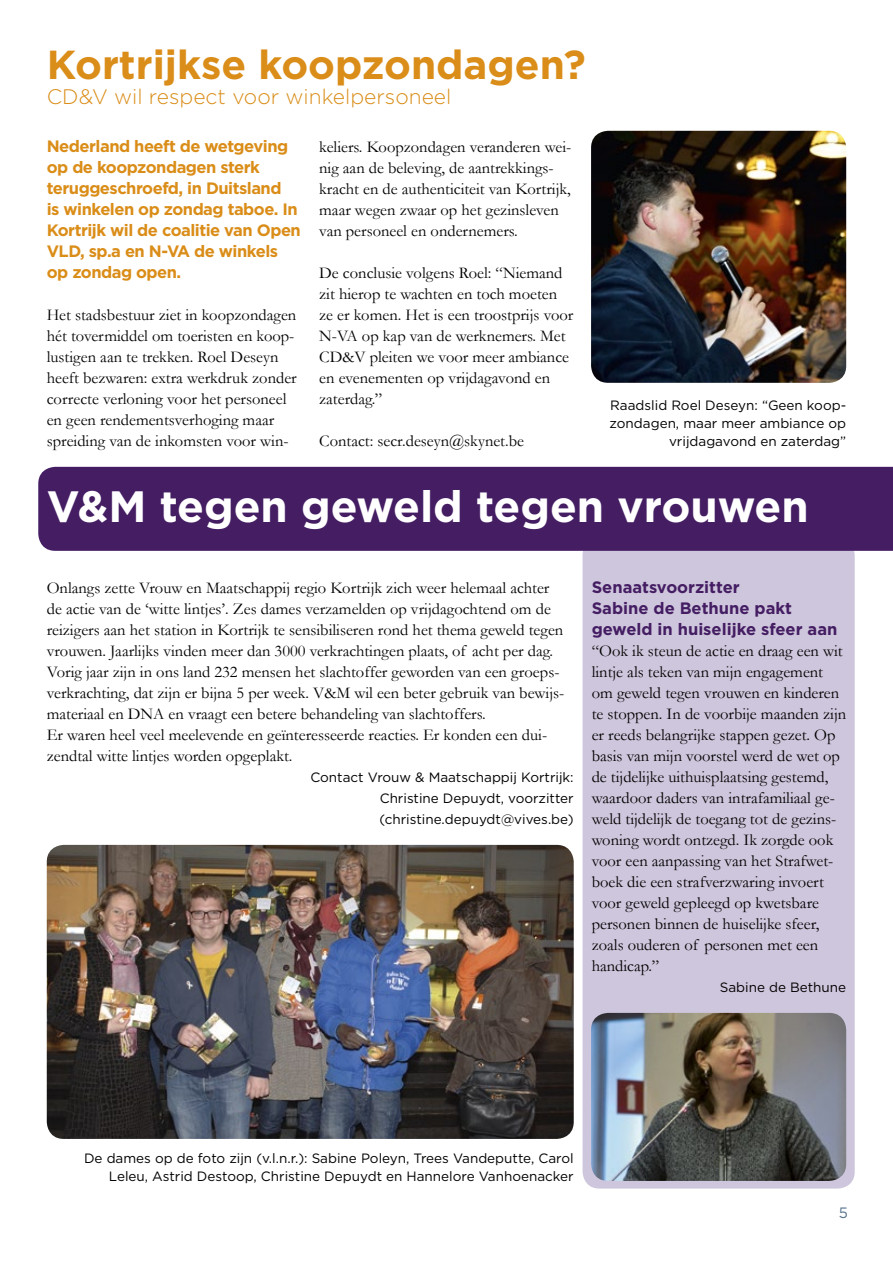
<style>
.page{position:relative;width:893px;height:1263px;background:#fff}
.page>*{position:absolute;margin:0;border:0;box-sizing:border-box;transform-origin:0 0}
.t1{font:700 43.8px "Gotham";color:#fff}
.t2{font:700 40.5px "Gotham";color:#da8d18}
.t3{font:300 21px "Gotham";color:#da8d18}
.t4{font:16.5px/21px "Garamond";color:#000}
.t5{font:700 16.5px/21px "Gotham";letter-spacing:-.03em;color:#da8d18}
.t6{font:700 16.5px/21px "Gotham";color:#441d63}
.t7{font:15px "Gotham";color:#577490}
.t8{font:13.5px/18px "Gotham";color:#000;text-align:right}
</style>
<div class="page">
<div style="left:583px;top:538px;width:272px;height:650px;background:#cec6dc;border-radius:17px"></div>
<img style="left:591px;top:131px;width:255px;height:252px">
<img style="left:47px;top:845px;width:527px;height:294px">
<img style="left:591px;top:1013px;width:255px;height:168px">
<div style="left:38px;top:467px;width:855px;height:84px;background:#441d63"></div>
<h2 class="t2" style="left:47px;top:38px;width:540px">Kortrijkse koopzondagen?</h2>
<p class="t3" style="left:47px;top:84px;width:406px">CD&amp;V wil respect voor winkelpersoneel</p>
<p class="t5" style="left:47px;top:135px;width:256px">Nederland heeft de wetgeving op de koopzondagen sterk teruggeschroefd, in Duitsland<br>is winkelen op zondag taboe. In<br>Kortrijk wil de coalitie van Open<br>VLD, sp.a en N-VA de winkels op zondag open.</p>
<p class="t4" style="left:47px;top:304px;width:251px">Het stadsbestuur ziet in koopzondagen hét tovermiddel om toeristen en koop&shy;lustigen aan te trekken. Roel Deseyn heeft bezwaren: extra werkdruk zonder correcte verloning voor het personeel en geen rendementsverhoging maar spreiding van de inkomsten voor win-</p>
<p class="t4" style="left:319px;top:136px;width:254px">keliers. Koopzondagen veranderen wei&shy;nig aan de beleving, de aantrekkings&shy;kracht en de authenticiteit van Kortrijk, maar wegen zwaar op het gezinsleven van personeel en ondernemers.</p>
<p class="t4" style="left:319px;top:262px;width:256px">De conclusie volgens Roel: “Niemand zit hierop te wachten en toch moeten ze er komen. Het is een troostprijs voor<br>N-VA op kap van de werknemers. Met<br>CD&amp;V pleiten we voor meer ambiance en evenementen op vrijdagavond en zaterdag.”</p>
<p class="t4" style="left:319px;top:430px;width:206px">Contact: secr.deseyn@skynet.be</p>
<p class="t8" style="left:610px;top:396px;width:238px">Raadslid Roel Deseyn: “Geen koop&shy;zondagen, maar meer ambiance op vrijdagavond en zaterdag”</p>
<h1 class="t1" style="left:47px;top:477px;width:763px">V&amp;M tegen geweld tegen vrouwen</h1>
<p class="t4" style="left:47px;top:577px;width:519px">Onlangs zette Vrouw en Maatschappij regio Kortrijk zich weer helemaal achter de actie van de ‘witte lintjes’. Zes dames verzamelden op vrijdagochtend om de reizigers aan het station in Kortrijk te sensibiliseren rond het thema geweld tegen vrouwen. Jaarlijks vinden meer dan 3000 verkrachtingen plaats, of acht per dag.<br>Vorig jaar zijn in ons land 232 mensen het slachtoffer geworden van een groeps&shy;verkrachting, dat zijn er bijna 5 per week. V&amp;M wil een beter gebruik van bewijs&shy;materiaal en DNA en vraagt een betere behandeling van slachtoffers.<br>Er waren heel veel meelevende en geïnteresseerde reacties. Er konden een dui&shy;zendtal witte lintjes worden opgeplakt.</p>
<p class="t8" style="left:379px;top:766px;width:196px;line-height:21px;text-align:justify;text-indent:-69px">Contact Vrouw &amp; Maatschappij Kortrijk:<br>Christine Depuydt, voorzitter (christine.depuydt@vives.be)</p>
<p class="t6" style="left:592px;top:576px;width:247px">Senaatsvoorzitter<br>Sabine de Bethune pakt geweld in huiselijke sfeer aan</p>
<p class="t4" style="left:592px;top:640px;width:256px">“Ook ik steun de actie en draag een wit lintje als teken van mijn engagement om geweld tegen vrouwen en kinderen te stoppen. In de voorbije maanden zijn er reeds belangrijke stappen gezet. Op basis van mijn voorstel werd de wet op de tijdelijke uithuisplaatsing gestemd, waardoor daders van intrafamiliaal ge&shy;weld tijdelijk de toegang tot de gezins&shy;woning wordt ontzegd. Ik zorgde ook voor een aanpassing van het Strafwet&shy;boek die een strafverzwaring invoert voor geweld gepleegd op kwetsbare personen binnen de huiselijke sfeer, zoals ouderen of personen met een handicap.”</p>
<p class="t8" style="left:720px;top:978px;width:128px">Sabine de Bethune</p>
<p class="t8" style="left:84px;top:1149px;width:491px">De dames op de foto zijn (v.l.n.r.): Sabine Poleyn, Trees Vandeputte, Carol<br>Leleu, Astrid Destoop, Christine Depuydt en Hannelore Vanhoenacker</p>
<p class="t7" style="left:839px;top:1203px;width:11px">5</p>
</div>
